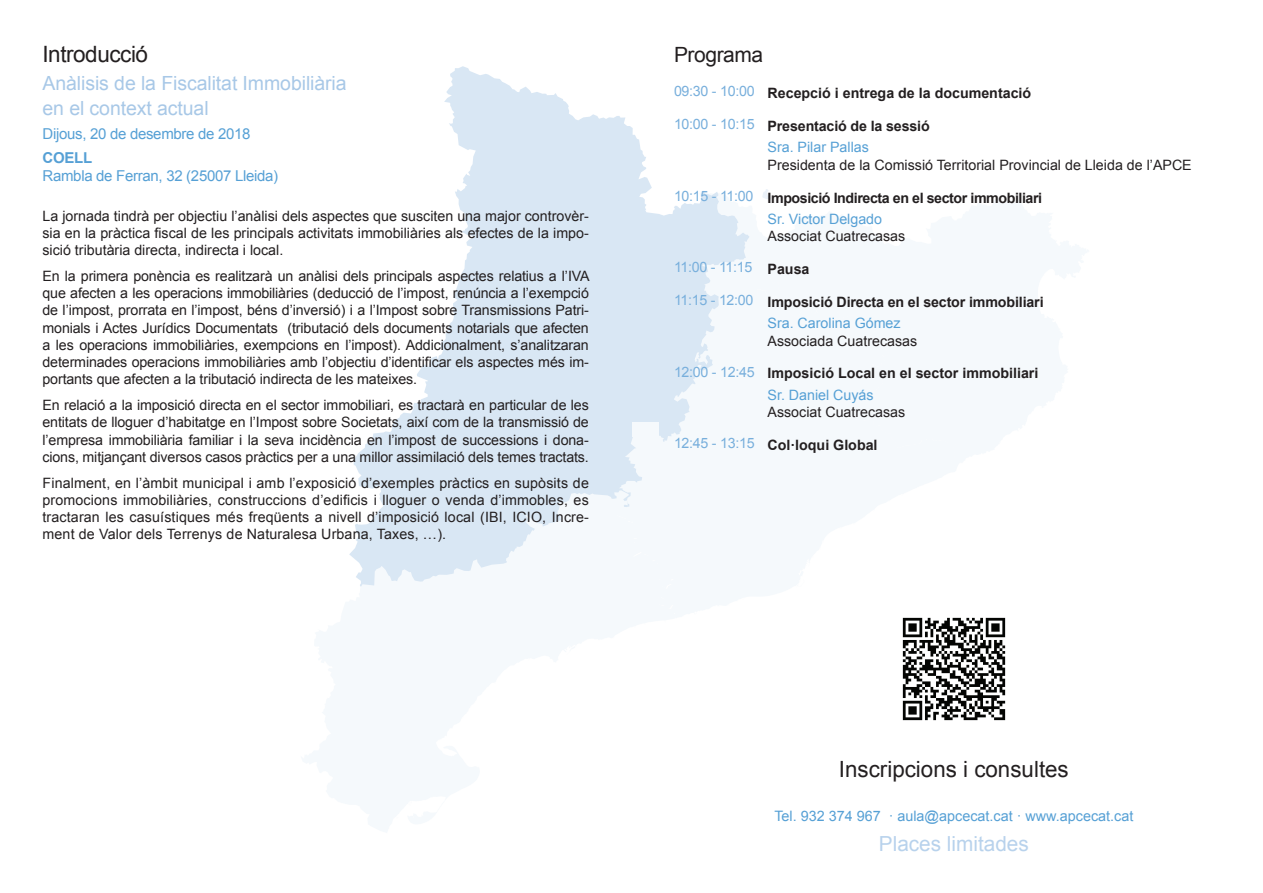
<style>
.page{position:relative;width:1263px;height:893px;background:#fff}
.page>*{position:absolute;margin:0;border:0;box-sizing:border-box;transform-origin:0 0}
.t1{font:22.5px "Arial";letter-spacing:-.02em;color:#231f20}
.t2{font:22.35px "Arial";color:#231f20}
.t3{font:21px "Arial";letter-spacing:-.02em;color:#231f20}
.t4{font:20.7px "Arial";color:#b8d2ec}
.t5{font:19.5px/24px "Arial";letter-spacing:-.005em;color:#a8c8e7}
.t6{font:15px "Arial";letter-spacing:-.02em;color:#56a0d5}
.t7{font:700 15px "Arial";letter-spacing:-.02em;color:#56a0d5}
.t8{font:14.4px "Arial";color:#56a0d5}
.t9{font:14.25px/17.2px "Arial";color:#231f20;text-align:justify}
.t10{font:700 14.25px/21.5px "Arial";letter-spacing:-.01em;color:#231f20}
.t11{font:700 14.25px/21.5px "Arial";letter-spacing:-.03em;color:#231f20}
.s1{font-weight:400;color:#78afdc}
.s2{font-weight:400;color:#56a0d5}
.s3{color:#78afdc}
.s4{font-weight:700}
</style>
<div class="page">
<svg style="left:762px;top:189px;width:9px;height:10px"></svg>
<svg style="left:353px;top:66px;width:396px;height:424px;fill:#d9e7f4"></svg>
<svg style="left:349px;top:490px;width:282px;height:97px;fill:#d9e7f4"></svg>
<div style="left:632px;top:422px;width:27px;height:14px;background:#f5f9fc"></div>
<img style="left:902px;top:617px;width:104px;height:104px">
<h1 class="t1" style="left:43px;top:40px;width:107px">Introducció</h1>
<h3 class="t3" style="left:674px;top:41px;width:91px">Programa</h3>
<h3 class="t5" style="left:43px;top:72px;width:306px">Anàlisis de la Fiscalitat Immobiliària en el context actual</h3>
<p class="t6" style="left:43px;top:123px;width:210px">Dijous, 20 de desembre de 2018</p>
<p class="t7" style="left:43px;top:147px;width:51px">COELL</p>
<p class="t6" style="left:43px;top:165px;width:237px">Rambla de Ferran, 32 (25007 Lleida)</p>
<p class="t10" style="left:674px;top:83px;width:359px"><span class="s1">09:30 - 10:00</span> Recepció i entrega de la documentació</p>
<p class="t10" style="left:767px;top:116px;width:164px;text-indent:-94px"><span class="s1">10:00 - 10:15</span> Presentació de la sessió<br><span class="s2">Sra. Pilar Pallas</span></p>
<p class="t9" style="left:767px;top:156px;width:424px">Presidenta de la Comissió Territorial Provincial de Lleida de l’APCE</p>
<p class="t11" style="left:767px;top:187px;width:276px;text-indent:-94px"><span class="s1">10:15 - 11:00</span> Imposició Indirecta en el sector immobiliari<br><span class="s2">Sr. Victor Delgado</span></p>
<p class="t9" style="left:674px;top:221px;width:233px;line-height:31px;text-indent:94px">Associat Cuatrecasas<br><span class="s3">11:00 - 11:15</span> <span class="s4">Pausa</span></p>
<p class="t10" style="left:767px;top:291px;width:278px;text-indent:-94px"><span class="s1">11:15 - 12:00</span> Imposició Directa en el sector immobiliari<br><span class="s2">Sra. Carolina Gómez</span></p>
<p class="t9" style="left:767px;top:332px;width:151px">Associada Cuatrecasas</p>
<p class="t10" style="left:767px;top:363px;width:272px;text-indent:-94px"><span class="s1">12:00 - 12:45</span> Imposició Local en el sector immobiliari<br><span class="s2">Sr. Daniel Cuyás</span></p>
<p class="t9" style="left:767px;top:404px;width:139px">Associat Cuatrecasas</p>
<p class="t10" style="left:674px;top:434px;width:205px"><span class="s1">12:45 - 13:15</span> Col·loqui Global</p>
<p class="t9" style="left:43px;top:207px;width:548px">La jornada tindrà per objectiu l’anàlisi dels aspectes que susciten una major controvèr&shy;sia en la pràctica fiscal de les principals activitats immobiliàries als efectes de la impo&shy;sició tributària directa, indirecta i local.</p>
<p class="t9" style="left:43px;top:267px;width:549px">En la primera ponència es realitzarà un anàlisi dels principals aspectes relatius a l’IVA que afecten a les operacions immobiliàries (deducció de l’impost, renúncia a l’exempció de l’impost, prorrata en l’impost, béns d’inversió) i a l’Impost sobre Transmissions Patri&shy;monials i Actes Jurídics Documentats (tributació dels documents notarials que afecten a les operacions immobiliàries, exempcions en l’impost). Addicionalment, s’analitzaran determinades operacions immobiliàries amb l’objectiu d’identificar els aspectes més im&shy;portants que afecten a la tributació indirecta de les mateixes.</p>
<p class="t9" style="left:43px;top:397px;width:548px">En relació a la imposició directa en el sector immobiliari, es tractarà en particular de les entitats de lloguer d’habitatge en l’Impost sobre Societats, així com de la transmissió de l’empresa immobiliària familiar i la seva incidència en l’impost de successions i dona&shy;cions, mitjançant diversos casos pràctics per a una millor assimilació dels temes tractats.</p>
<p class="t9" style="left:43px;top:474px;width:548px">Finalment, en l’àmbit municipal i amb l’exposició d’exemples pràctics en supòsits de promocions immobiliàries, construccions d’edificis i lloguer o venda d’immobles, es tractaran les casuístiques més freqüents a nivell d’imposició local (IBI, ICIO, Incre&shy;ment de Valor dels Terrenys de Naturalesa Urbana, Taxes, …).</p>
<h2 class="t2" style="left:839px;top:754px;width:231px">Inscripcions i consultes</h2>
<p class="t8" style="left:774px;top:806px;width:360px">Tel. 932 374 967 · aula@apcecat.cat · www.apcecat.cat</p>
<h3 class="t4" style="left:879px;top:830px;width:151px">Places limitades</h3>
</div>
